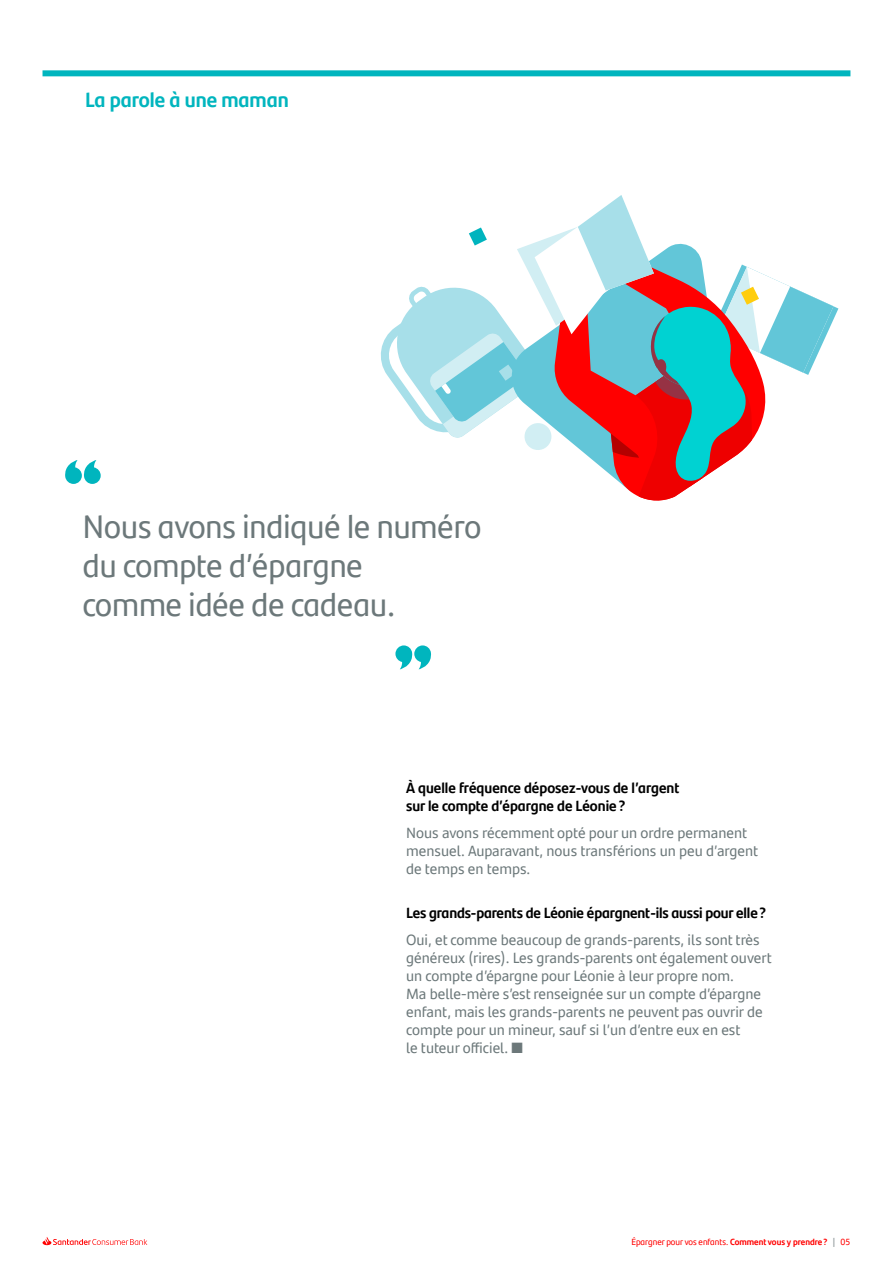
<style>
.page{position:relative;width:893px;height:1263px;background:#fff}
.page>*{position:absolute;margin:0;border:0;box-sizing:border-box;transform-origin:0 0}
.t1{font:33px/39px "Santander Headline";color:#6c787a}
.t2{font:700 21px "Santander Headline";color:#00b5be}
.t3{font:15px/18px "Santander Text";color:#6c787a}
.t4{font:700 15px/18px "Santander Headline";letter-spacing:-.01em;color:#000}
.t5{font:9px "Santander Headline";color:#f00}
.s1{font-weight:700}
.s2{color:#6c787a}
</style>
<div class="page">
<svg style="left:43px;top:1237px;width:104px;height:8px"></svg>
<div style="left:43px;top:70px;width:807px;height:6px;background:#00b5be"></div>
<svg style="left:395px;top:645px;width:36px;height:24px"></svg>
<svg style="left:65px;top:460px;width:36px;height:24px"></svg>
<svg style="left:380px;top:195px;width:458px;height:306px"></svg>
<h2 class="t2" style="left:85px;top:83px;width:205px">La parole à une maman</h2>
<h1 class="t1" style="left:83px;top:505px;width:400px">Nous avons indiqué le numéro du compte d’épargne<br>comme idée de cadeau.</h1>
<p class="t4" style="left:406px;top:778px;width:275px">À quelle fréquence déposez-vous de l’argent sur le compte d’épargne de Léonie?</p>
<p class="t3" style="left:406px;top:822px;width:354px">Nous avons récemment opté pour un ordre permanent mensuel. Auparavant, nous transférions un peu d’argent de temps en temps.</p>
<p class="t4" style="left:406px;top:903px;width:362px">Les grands-parents de Léonie épargnent-ils aussi pour elle?</p>
<p class="t3" style="left:406px;top:929px;width:367px">Oui, et comme beaucoup de grands-parents, ils sont très généreux (rires). Les grands-parents ont également ouvert un compte d’épargne pour Léonie à leur propre nom.<br>Ma belle-mère s’est renseignée sur un compte d’épargne enfant, mais les grands-parents ne peuvent pas ouvrir de compte pour un mineur, sauf si l’un d’entre eux en est<br>le tuteur officiel. ■</p>
<p class="t5" style="left:631px;top:1235px;width:220px">Épargner pour vos enfants. <span class="s1">Comment vous y prendre?</span> <span class="s2">|</span> 05</p>
</div>
